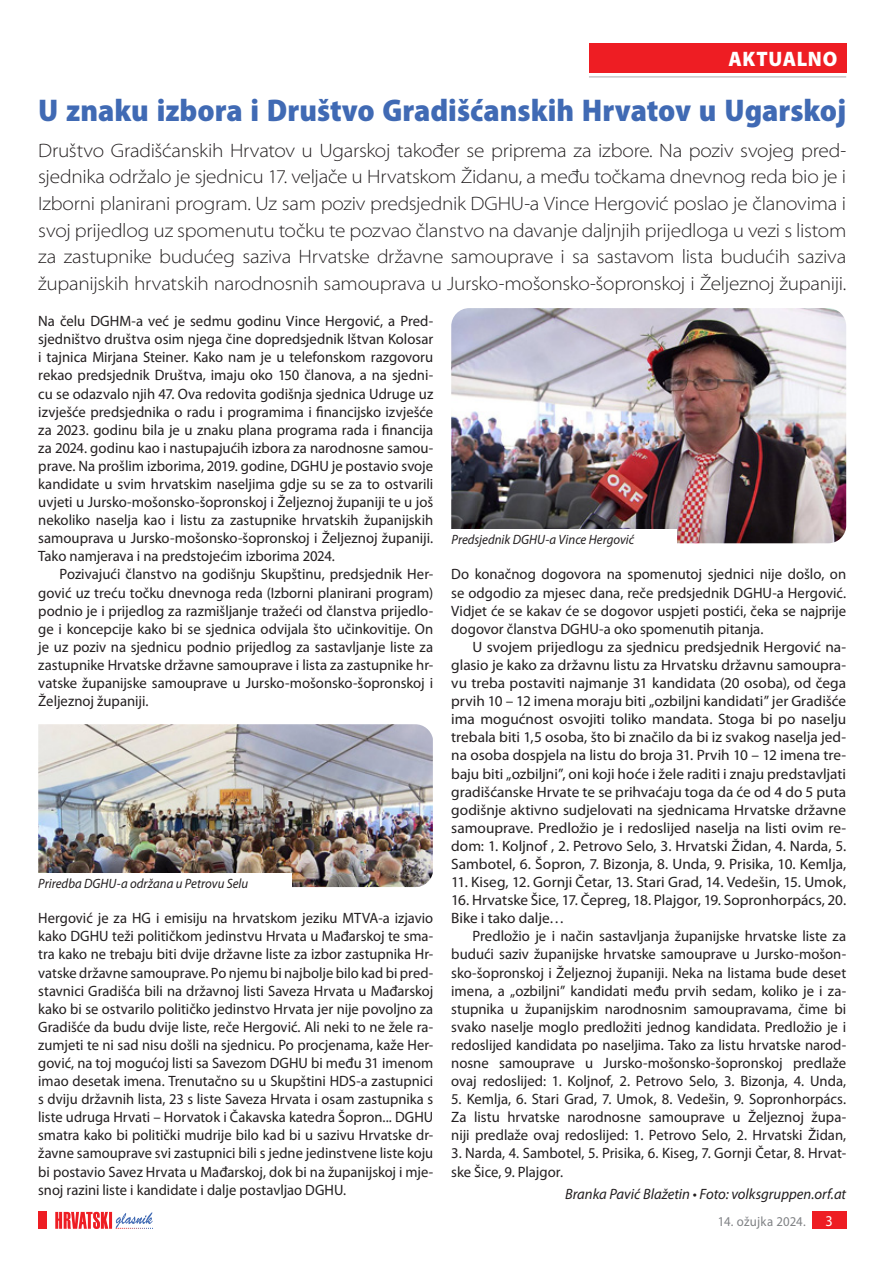
<style>
.page{position:relative;width:893px;height:1263px;background:#fff}
.page>*{position:absolute;margin:0;border:0;box-sizing:border-box;transform-origin:0 0}
.t1{font:900 semi-condensed 31.5px "Myriad Pro";color:#406ab4}
.t2{font:900 21px "Myriad Pro";letter-spacing:.03em;color:#fff;scale:.95 1}
.t3{font:300 semi-expanded 19.5px/26.7px "Myriad Pro";letter-spacing:-.015em;color:#231f20;text-align:justify}
.t4{font:15px/18.1px "Myriad Pro";color:#231f20;text-align:justify}
.t5{font:italic 15px "Myriad Pro";color:#231f20}
.t6{font:15px "Myriad Pro";color:#fff;scale:.95 1}
.t7{font:italic 13.5px "Myriad Pro";color:#231f20;scale:.95 1}
.t8{font:13.5px "Myriad Pro";letter-spacing:.02em;color:#808285;scale:.95 1}
.s1{font-style:normal}
</style>
<div class="page">
<hr style="left:589px;top:77px;width:257px;height:1px;background:#a8a9ad">
<div style="left:812px;top:1212px;width:34px;height:17px;background:#ee1d23"></div>
<div style="left:38px;top:1212px;width:9px;height:17px;background:#ee1d23"></div>
<svg style="left:55px;top:1212px;width:98px;height:17px"></svg>
<div style="left:589px;top:43px;width:257px;height:30px;background:#ee1d23"></div>
<img style="left:451px;top:308px;width:395px;height:235px">
<img style="left:38px;top:724px;width:395px;height:163px">
<div style="left:447px;top:529px;width:230px;height:32px;background:#fff"></div>
<div style="left:34px;top:873px;width:257px;height:32px;background:#fff"></div>
<h2 class="t2" style="left:728px;top:45px;width:116px">AKTUALNO</h2>
<h1 class="t1" style="left:38px;top:90px;width:809px">U znaku izbora i Društvo Gradišćanskih Hrvatov u Ugarskoj</h1>
<p class="t3" style="left:38px;top:137px;width:809px">Društvo Gradišćanskih Hrvatov u Ugarskoj također se priprema za izbore. Na poziv svojeg pred&shy;sjednika održalo je sjednicu 17. veljače u Hrvatskom Židanu, a među točkama dnevnog reda bio je i Izborni planirani program. Uz sam poziv predsjednik DGHU-a Vince Hergović poslao je članovima i svoj prijedlog uz spomenutu točku te pozvao članstvo na davanje daljnjih prijedloga u vezi s listom za zastupnike budućeg saziva Hrvatske državne samouprave i sa sastavom lista budućih saziva županijskih hrvatskih narodnosnih samouprava u Jursko-mošonsko-šopronskoj i Željeznoj županiji.</p>
<p class="t4" style="left:38px;top:312px;width:396px">Na čelu DGHM-a već je sedmu godinu Vince Hergović, a Pred&shy;sjedništvo društva osim njega čine dopredsjednik Ištvan Kolosar i tajnica Mirjana Steiner. Kako nam je u telefonskom razgovoru rekao predsjednik Društva, imaju oko 150 članova, a na sjedni&shy;cu se odazvalo njih 47. Ova redovita godišnja sjednica Udruge uz izvješće predsjednika o radu i programima i financijsko izvješće za 2023. godinu bila je u znaku plana programa rada i financija za 2024. godinu kao i nastupajućih izbora za narodnosne samou&shy;prave. Na prošlim izborima, 2019. godine, DGHU je postavio svoje kandidate u svim hrvatskim naseljima gdje su se za to ostvarili uvjeti u Jursko-mošonsko-šopronskoj i Željeznoj županiji te u još nekoliko naselja kao i listu za zastupnike hrvatskih županijskih samouprava u Jursko-mošonsko-šopronskoj i Željeznoj županiji.<br>Tako namjerava i na predstojećim izborima 2024.</p>
<p class="t4" style="left:38px;top:565px;width:396px;text-indent:21px">Pozivajući članstvo na godišnju Skupštinu, predsjednik Her&shy;gović uz treću točku dnevnoga reda (Izborni planirani program) podnio je i prijedlog za razmišljanje tražeći od članstva prijedlo&shy;ge i koncepcije kako bi se sjednica odvijala što učinkovitije. On je uz poziv na sjednicu podnio prijedlog za sastavljanje liste za zastupnike Hrvatske državne samouprave i lista za zastupnike hr&shy;vatske županijske samouprave u Jursko-mošonsko-šopronskoj i Željeznoj županiji.</p>
<p class="t7" style="left:452px;top:531px;width:194px">Predsjednik DGHU-a Vince Hergović</p>
<p class="t4" style="left:451px;top:565px;width:396px">Do konačnog dogovora na spomenutoj sjednici nije došlo, on se odgodio za mjesec dana, reče predsjednik DGHU-a Hergović.<br>Vidjet će se kakav će se dogovor uspjeti postići, čeka se najprije dogovor članstva DGHU-a oko spomenutih pitanja.</p>
<p class="t4" style="left:451px;top:637px;width:397px;text-indent:21px">U svojem prijedlogu za sjednicu predsjednik Hergović na&shy;glasio je kako za državnu listu za Hrvatsku državnu samoupra&shy;vu treba postaviti najmanje 31 kandidata (20 osoba), od čega prvih 10 – 12 imena moraju biti „ozbiljni kandidati” jer Gradišće ima mogućnost osvojiti toliko mandata. Stoga bi po naselju trebala biti 1,5 osoba, što bi značilo da bi iz svakog naselja jed&shy;na osoba dospjela na listu do broja 31. Prvih 10 – 12 imena tre&shy;baju biti „ozbiljni”, oni koji hoće i žele raditi i znaju predstavljati gradišćanske Hrvate te se prihvaćaju toga da će od 4 do 5 puta godišnje aktivno sudjelovati na sjednicama Hrvatske državne samouprave. Predložio je i redoslijed naselja na listi ovim re&shy;dom: 1. Koljnof , 2. Petrovo Selo, 3. Hrvatski Židan, 4. Narda, 5.<br>Sambotel, 6. Šopron, 7. Bizonja, 8. Unda, 9. Prisika, 10. Kemlja,</p>
<p class="t4" style="left:451px;top:873px;width:396px">11. Kiseg, 12. Gornji Četar, 13. Stari Grad, 14. Vedešin, 15. Umok,</p>
<p class="t4" style="left:451px;top:891px;width:396px">16. Hrvatske Šice, 17. Čepreg, 18. Plajgor, 19. Sopronhorpács, 20.<br>Bike i tako dalje…</p>
<p class="t4" style="left:451px;top:927px;width:396px;text-indent:21px">Predložio je i način sastavljanja županijske hrvatske liste za budući saziv županijske hrvatske samouprave u Jursko-mošon&shy;sko-šopronskoj i Željeznoj županiji. Neka na listama bude deset imena, a „ozbiljni” kandidati među prvih sedam, koliko je i za&shy;stupnika u županijskim narodnosnim samoupravama, čime bi svako naselje moglo predložiti jednog kandidata. Predložio je i redoslijed kandidata po naseljima. Tako za listu hrvatske narod&shy;nosne samouprave u Jursko-mošonsko-šopronskoj predlaže ovaj redoslijed: 1. Koljnof, 2. Petrovo Selo, 3. Bizonja, 4. Unda,</p>
<p class="t4" style="left:451px;top:1090px;width:396px">5. Kemlja, 6. Stari Grad, 7. Umok, 8. Vedešin, 9. Sopronhorpács.<br>Za listu hrvatske narodnosne samouprave u Željeznoj župa&shy;niji predlaže ovaj redoslijed: 1. Petrovo Selo, 2. Hrvatski Židan,</p>
<p class="t4" style="left:451px;top:1144px;width:396px">3. Narda, 4. Sambotel, 5. Prisika, 6. Kiseg, 7. Gornji Četar, 8. Hrvat&shy;ske Šice, 9. Plajgor.</p>
<p class="t5" style="left:565px;top:1185px;width:283px">Branka Pavić Blažetin <span class="s1">•</span> Foto: volksgruppen.orf.at</p>
<p class="t7" style="left:38px;top:875px;width:223px">Priredba DGHU-a održana u Petrovu Selu</p>
<p class="t4" style="left:38px;top:909px;width:396px">Hergović je za HG i emisiju na hrvatskom jeziku MTVA-a izjavio kako DGHU teži političkom jedinstvu Hrvata u Mađarskoj te sma&shy;tra kako ne trebaju biti dvije državne liste za izbor zastupnika Hr&shy;vatske državne samouprave. Po njemu bi najbolje bilo kad bi pred&shy;stavnici Gradišća bili na državnoj listi Saveza Hrvata u Mađarskoj kako bi se ostvarilo političko jedinstvo Hrvata jer nije povoljno za Gradišće da budu dvije liste, reče Hergović. Ali neki to ne žele ra&shy;zumjeti te ni sad nisu došli na sjednicu. Po procjenama, kaže Her&shy;gović, na toj mogućoj listi sa Savezom DGHU bi među 31 imenom imao desetak imena. Trenutačno su u Skupštini HDS-a zastupnici s dviju državnih lista, 23 s liste Saveza Hrvata i osam zastupnika s liste udruga Hrvati – Horvatok i Čakavska katedra Šopron... DGHU smatra kako bi politički mudrije bilo kad bi u sazivu Hrvatske dr&shy;žavne samouprave svi zastupnici bili s jedne jedinstvene liste koju bi postavio Savez Hrvata u Mađarskoj, dok bi na županijskoj i mje&shy;snoj razini liste i kandidate i dalje postavljao DGHU.</p>
<p class="t8" style="left:718px;top:1213px;width:94px">14. ožujka 2024.</p>
<p class="t6" style="left:825px;top:1212px;width:9px">3</p>
</div>
